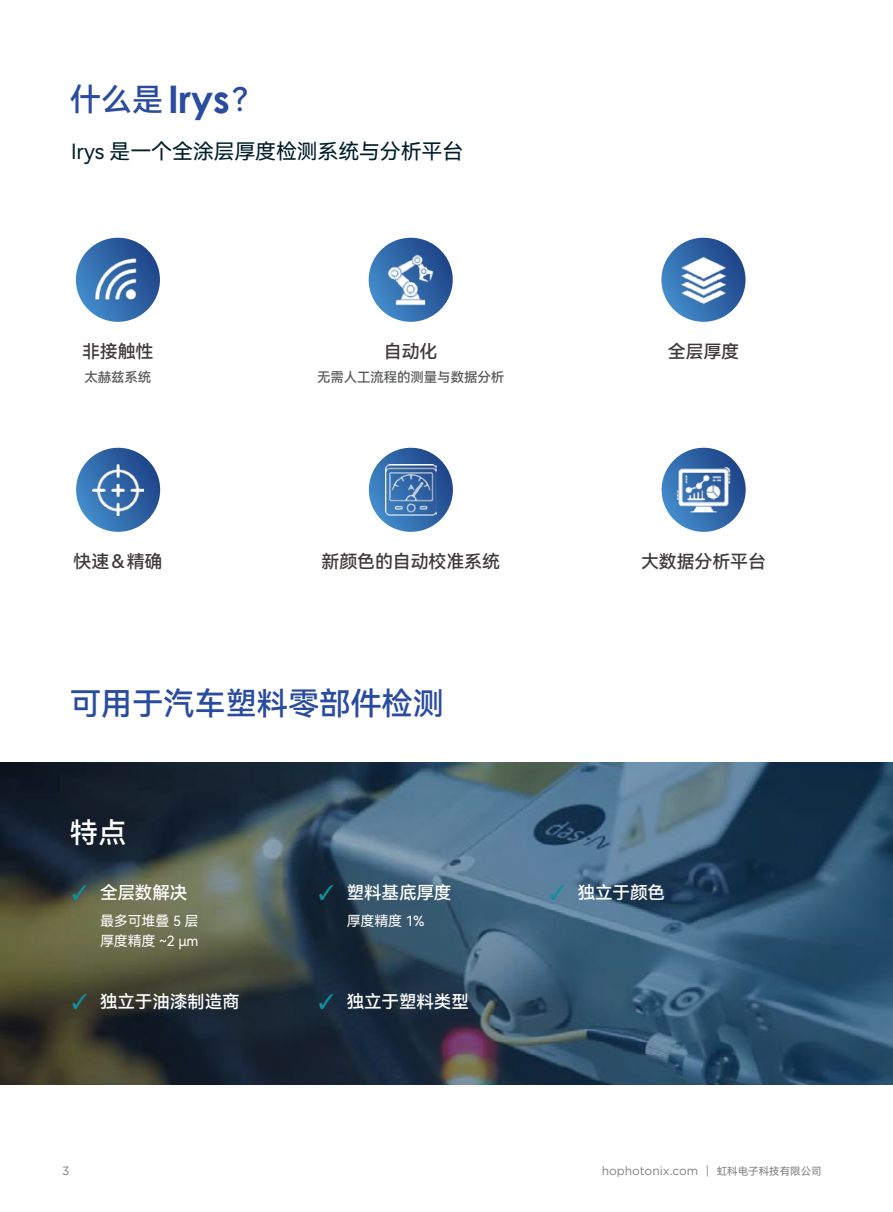
<style>
.page{position:relative;width:893px;height:1212px;background:#fff}
.page>*{position:absolute;margin:0;border:0;box-sizing:border-box;transform-origin:0 0}
.t1{font:700 38.1px "Century Gothic";color:#2a4c9f}
.t2{font:31.5px "Harmony OS Sans SC Medium";letter-spacing:-.01em;color:#2a4c9f}
.t3{font:28.5px "Harmony OS Sans SC Medium";color:#fff}
.t4{font:21px "Harmony OS Sans SC";letter-spacing:-.01em;color:#011e2a}
.t5{font:20.55px "MS P Gothic";color:#10909e}
.t6{font:18px "Harmony OS Sans SC Medium";letter-spacing:-.01em;color:#3e3a39}
.t7{font:17.55px "Harmony OS Sans SC Medium";letter-spacing:-.01em;color:#fff}
.t8{font:13.95px/20.2px "Harmony OS Sans SC";letter-spacing:-.01em;color:#fff}
.t9{font:13.5px "Harmony OS Sans SC Medium";letter-spacing:-.01em;color:#585959}
.t10{font:12px "Gotham";color:#808080}
.s1{font-family:"Harmony OS Sans SC Medium";font-weight:400;font-size:31.5px}
.s2{font-family:"MS P Gothic";font-size:20.55px;color:#10909e}
.s3{font-family:"Harmony OS Sans SC";font-size:10.5px}
</style>
<div class="page">
<svg style="left:0;top:763px;width:893px;height:322px;background:#364e5c"></svg>
<svg style="left:76px;top:238px;width:84px;height:84px;background:#3267a8"></svg>
<img style="left:85px;top:248px;width:61px;height:61px">
<svg style="left:369px;top:238px;width:84px;height:84px;background:#3369aa"></svg>
<img style="left:385px;top:251px;width:52px;height:57px">
<svg style="left:661px;top:238px;width:84px;height:84px;background:#346aab"></svg>
<img style="left:676px;top:252px;width:55px;height:55px">
<svg style="left:76px;top:448px;width:84px;height:84px;background:#3269aa"></svg>
<img style="left:93px;top:464px;width:51px;height:51px">
<svg style="left:369px;top:448px;width:84px;height:84px;background:#366cab"></svg>
<img style="left:386px;top:464px;width:50px;height:51px">
<svg style="left:662px;top:448px;width:84px;height:84px"></svg>
<img style="left:671px;top:457px;width:66px;height:66px">
<h2 class="t2" style="left:70px;top:78px;width:95px">什么是</h2>
<p class="t4" style="left:71px;top:137px;width:394px">Irys 是一个全涂层厚度检测系统与分析平台</p>
<h1 class="t1" style="left:168px;top:71px;width:81px">Irys<span class="s1">?</span></h1>
<p class="t6" style="left:82px;top:339px;width:73px">非接触性</p>
<p class="t9" style="left:84px;top:368px;width:68px">太赫兹系统</p>
<p class="t6" style="left:384px;top:339px;width:55px">自动化</p>
<p class="t9" style="left:317px;top:368px;width:189px">无需人工流程的测量与数据分析</p>
<p class="t6" style="left:668px;top:339px;width:73px">全层厚度</p>
<p class="t6" style="left:74px;top:549px;width:90px">快速&amp;精确</p>
<p class="t6" style="left:322px;top:549px;width:180px">新颜色的自动校准系统</p>
<p class="t6" style="left:641px;top:549px;width:126px">大数据分析平台</p>
<h2 class="t2" style="left:70px;top:681px;width:376px">可用于汽车塑料零部件检测</h2>
<h3 class="t3" style="left:70px;top:813px;width:58px">特点</h3>
<p class="t7" style="left:100px;top:880px;width:89px">全层数解决</p>
<p class="t8" style="left:100px;top:910px;width:100px">最多可堆叠 5 层厚度精度 ~2 µm</p>
<p class="t5" style="left:69px;top:882px;width:22px">✓</p>
<p class="t7" style="left:347px;top:880px;width:106px">塑料基底厚度</p>
<p class="t8" style="left:347px;top:910px;width:79px">厚度精度 1%</p>
<p class="t5" style="left:316px;top:882px;width:22px">✓</p>
<p class="t7" style="left:69px;top:990px;width:172px"><span class="s2">✓</span> 独立于油漆制造商</p>
<p class="t7" style="left:316px;top:990px;width:154px"><span class="s2">✓</span> 独立于塑料类型</p>
<p class="t7" style="left:547px;top:880px;width:120px"><span class="s2">✓</span> 独立于颜色</p>
<p class="t10" style="left:62px;top:1164px;width:9px">3</p>
<p class="t10" style="left:602px;top:1164px;width:222px">hophotonix.com | <span class="s3">虹科电子科技有限公司</span></p>
</div>
